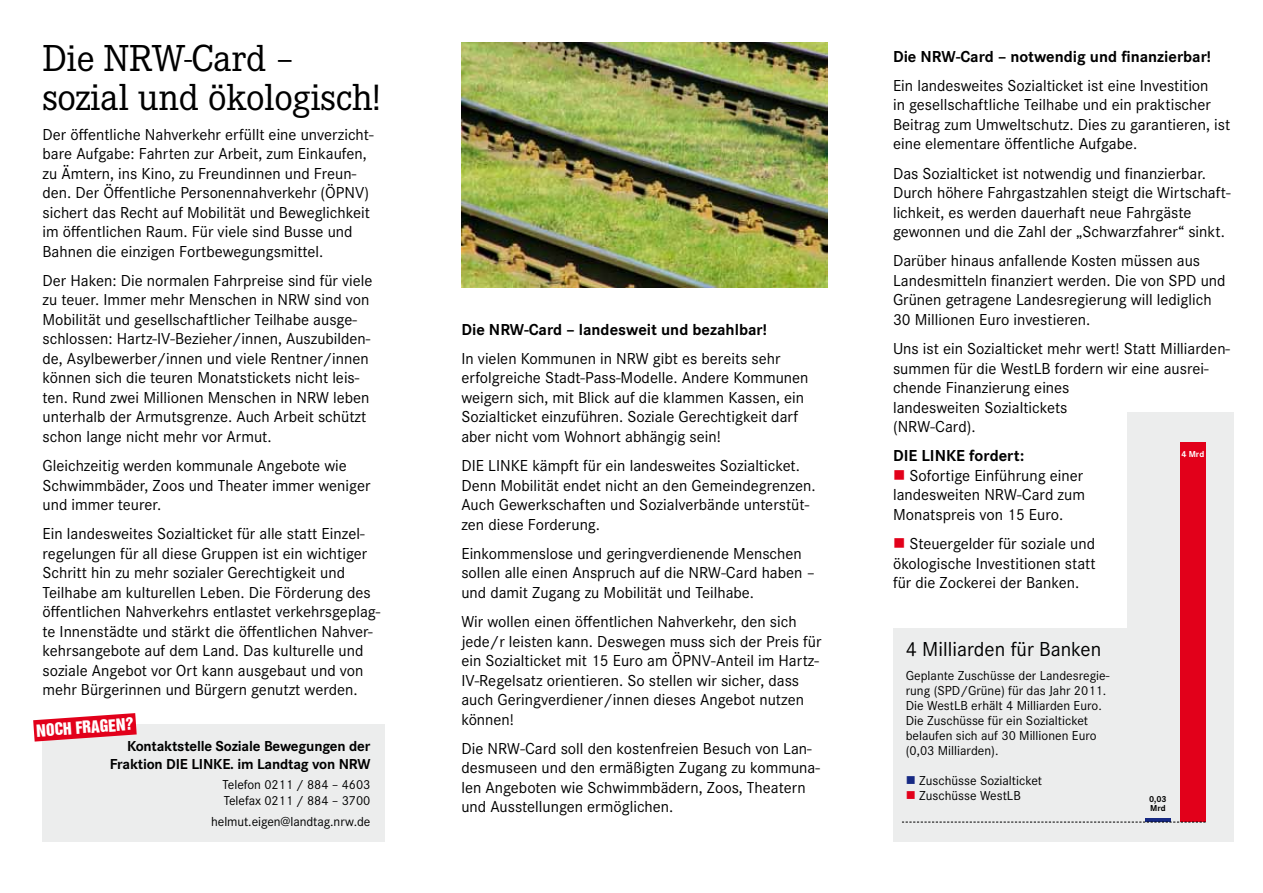
<style>
.page{position:relative;width:1263px;height:893px;background:#fff}
.page>*{position:absolute;margin:0;border:0;box-sizing:border-box;transform-origin:0 0}
.t1{font:39px/39px "Corporate E";letter-spacing:-.01em;color:#000}
.t2{font:21px "Corporate S";color:#000}
.t3{font:16.5px/19.5px "Corporate S";color:#000}
.t4{font:700 16.5px "Corporate S";color:#000}
.t5{font:15.6px "Helvetica Inserat LT";color:#fff}
.t6{font:700 15px/18px "Corporate S";letter-spacing:-.01em;color:#000;text-align:right}
.t7{font:13.5px/15px "Corporate S";color:#000}
.t8{font:700 9px/9px "Corporate S";color:#000}
.t9{font:700 9px "Corporate S";color:#fff}
.s1{color:#e2001a}
.s2{color:#162983}
</style>
<div class="page">
<img style="left:461px;top:42px;width:366px;height:246px">
<div style="left:43px;top:725px;width:342px;height:117px;background:#eceded"></div>
<svg style="left:33px;top:713px;width:104px;height:29px"></svg>
<div style="left:1127px;top:413px;width:106px;height:429px;background:#eceded"></div>
<div style="left:1180px;top:442px;width:25px;height:380px;background:#e2001a"></div>
<hr style="left:1145px;top:819px;width:26px;height:3px;background:#162983">
<div style="left:893px;top:628px;width:236px;height:214px;background:#eceded"></div>
<svg style="left:902px;top:822px;width:303px;height:1px"></svg>
<h1 class="t1" style="left:43px;top:40px;width:339px">Die NRW-Card – sozial und ökologisch!</h1>
<p class="t3" style="left:43px;top:124px;width:333px">Der öffentliche Nahverkehr erfüllt eine unverzicht&shy;bare Aufgabe: Fahrten zur Arbeit, zum Einkaufen, zu Ämtern, ins Kino, zu Freundinnen und Freun&shy;den. Der Öffentliche Personennahverkehr (ÖPNV) sichert das Recht auf Mobilität und Beweglichkeit im öffentlichen Raum. Für viele sind Busse und Bahnen die einzigen Fortbewegungsmittel.</p>
<p class="t3" style="left:43px;top:271px;width:332px">Der Haken: Die normalen Fahrpreise sind für viele zu teuer. Immer mehr Menschen in NRW sind von Mobilität und gesellschaftlicher Teilhabe ausge&shy;schlossen: Hartz-IV-Bezieher/innen, Auszubilden&shy;de, Asylbewerber/innen und viele Rentner/innen können sich die teuren Monatstickets nicht leis&shy;ten. Rund zwei Millionen Menschen in NRW leben unterhalb der Armutsgrenze. Auch Arbeit schützt schon lange nicht mehr vor Armut.</p>
<p class="t3" style="left:43px;top:456px;width:329px">Gleichzeitig werden kommunale Angebote wie<br>Schwimmbäder, Zoos und Theater immer weniger und immer teurer.</p>
<p class="t3" style="left:43px;top:524px;width:339px">Ein landesweites Sozialticket für alle statt Einzel&shy;regelungen für all diese Gruppen ist ein wichtiger Schritt hin zu mehr sozialer Gerechtigkeit und Teilhabe am kulturellen Leben. Die Förderung des öffentlichen Nahverkehrs entlastet verkehrsgeplag&shy;te Innenstädte und stärkt die öffentlichen Nahver&shy;kehrsangebote auf dem Land. Das kulturelle und soziale Angebot vor Ort kann ausgebaut und von mehr Bürgerinnen und Bürgern genutzt werden.</p>
<p class="t5" style="left:36px;top:721px;width:99px;rotate:-4deg">NOCH FRAGEN?</p>
<p class="t6" style="left:110px;top:737px;width:262px">Kontaktstelle Soziale Bewegungen der<br>Fraktion DIE LINKE. im Landtag von NRW</p>
<p class="t7" style="left:223px;top:777px;width:149px;line-height:16.2px">Telefon 0211 / 884 – 4603<br>Telefax 0211 / 884 – 3700</p>
<p class="t7" style="left:211px;top:814px;width:161px">helmut.eigen@landtag.nrw.de</p>
<p class="t4" style="left:461px;top:320px;width:307px">Die NRW-Card – landesweit und bezahlbar!</p>
<p class="t3" style="left:461px;top:349px;width:349px">In vielen Kommunen in NRW gibt es bereits sehr erfolgreiche Stadt-Pass-Modelle. Andere Kommunen weigern sich, mit Blick auf die klammen Kassen, ein Sozialticket einzuführen. Soziale Gerechtigkeit darf aber nicht vom Wohnort abhängig sein!</p>
<p class="t3" style="left:461px;top:456px;width:356px">DIE LINKE kämpft für ein landesweites Sozialticket.<br>Denn Mobilität endet nicht an den Gemeindegrenzen.<br>Auch Gewerkschaften und Sozialverbände unterstüt&shy;zen diese Forderung.</p>
<p class="t3" style="left:461px;top:544px;width:355px">Einkommenslose und geringverdienende Menschen sollen alle einen Anspruch auf die NRW-Card haben – und damit Zugang zu Mobilität und Teilhabe.</p>
<p class="t3" style="left:461px;top:612px;width:362px">Wir wollen einen öffentlichen Nahverkehr, den sich jede/r leisten kann. Deswegen muss sich der Preis für ein Sozialticket mit 15 Euro am ÖPNV-Anteil im Hartz-IV-Regelsatz orientieren. So stellen wir sicher, dass auch Geringverdiener/innen dieses Angebot nutzen können!</p>
<p class="t3" style="left:461px;top:739px;width:360px">Die NRW-Card soll den kostenfreien Besuch von Lan&shy;desmuseen und den ermäßigten Zugang zu kommuna&shy;len Angeboten wie Schwimmbädern, Zoos, Theatern und Ausstellungen ermöglichen.</p>
<p class="t4" style="left:893px;top:47px;width:320px">Die NRW-Card – notwendig und finanzierbar!</p>
<p class="t3" style="left:893px;top:76px;width:339px">Ein landesweites Sozialticket ist eine Investition<br>in gesellschaftliche Teilhabe und ein praktischer Beitrag zum Umweltschutz. Dies zu garantieren, ist eine elementare öffentliche Aufgabe.</p>
<p class="t3" style="left:893px;top:164px;width:339px">Das Sozialticket ist notwendig und finanzierbar.<br>Durch höhere Fahrgastzahlen steigt die Wirtschaft&shy;lichkeit, es werden dauerhaft neue Fahrgäste gewonnen und die Zahl der „Schwarzfahrer“ sinkt.</p>
<p class="t3" style="left:893px;top:251px;width:334px">Darüber hinaus anfallende Kosten müssen aus Landesmitteln finanziert werden. Die von SPD und Grünen getragene Landesregierung will lediglich 30 Millionen Euro investieren.</p>
<p class="t3" style="left:893px;top:339px;width:339px">Uns ist ein Sozialticket mehr wert! Statt Milliarden&shy;summen für die WestLB fordern wir eine ausrei&shy;chende Finanzierung eines<br>landesweiten Sozialtickets<br>(NRW-Card).</p>
<p class="t4" style="left:893px;top:446px;width:133px">DIE LINKE fordert:</p>
<p class="t3" style="left:893px;top:466px;width:193px;text-align:justify"><span class="s1">■</span> Sofortige Einführung einer landesweiten NRW-Card zum Monatspreis von 15 Euro.</p>
<p class="t3" style="left:893px;top:534px;width:204px;text-align:justify"><span class="s1">■</span> Steuergelder für soziale und ökologische Investitionen statt für die Zockerei der Banken.</p>
<p class="t9" style="left:1181px;top:449px;width:24px">4 Mrd</p>
<p class="t2" style="left:906px;top:637px;width:197px">4 Milliarden für Banken</p>
<p class="t7" style="left:906px;top:668px;width:205px">Geplante Zuschüsse der Landesregie&shy;rung (SPD/Grüne) für das Jahr 2011.<br>Die WestLB erhält 4 Milliarden Euro.<br>Die Zuschüsse für ein Sozialticket belaufen sich auf 30 Millionen Euro (0,03 Milliarden).</p>
<p class="t7" style="left:906px;top:773px;width:138px"><span class="s2">■</span> Zuschüsse Sozialticket</p>
<p class="t7" style="left:906px;top:788px;width:116px"><span class="s1">■</span> Zuschüsse WestLB</p>
<p class="t8" style="left:1149px;top:795px;width:19px">0,03<br>Mrd</p>
</div>
